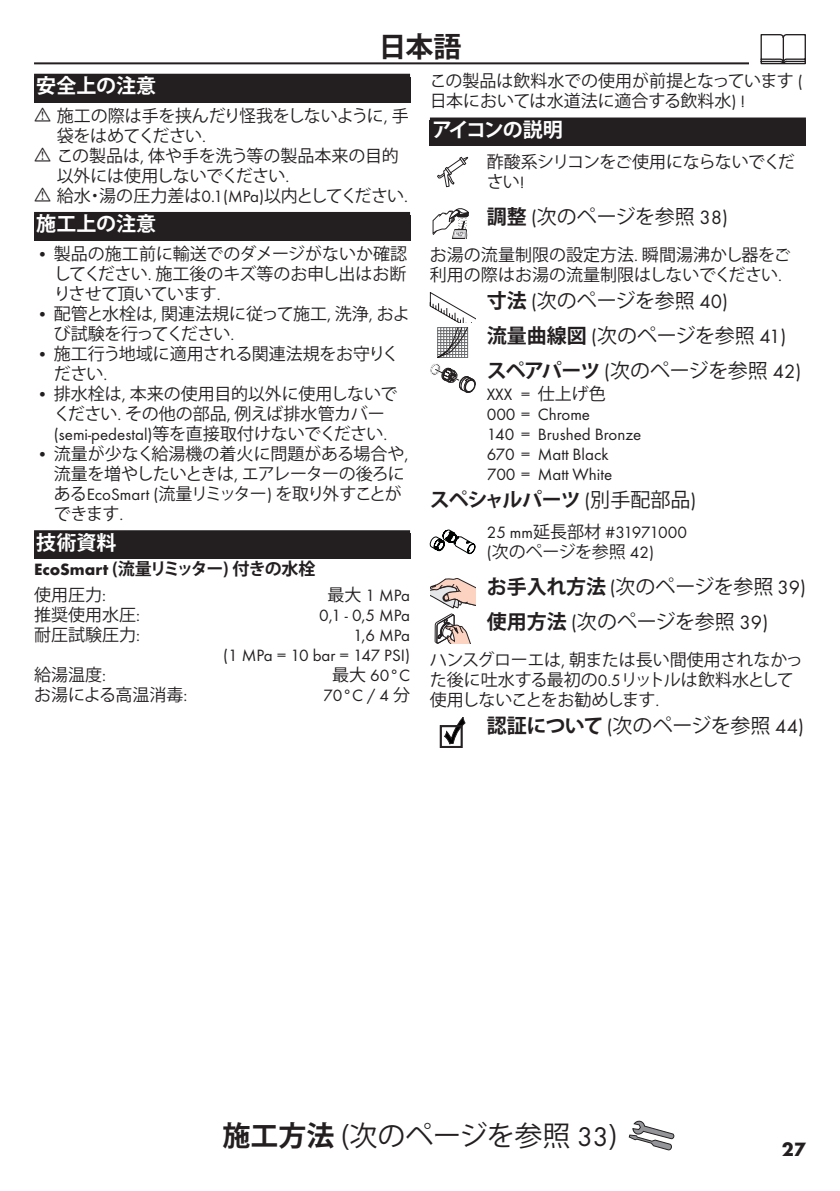
<style>
.page{position:relative;width:840px;height:1191px;background:#fff}
.page>*{position:absolute;margin:0;border:0;box-sizing:border-box;transform-origin:0 0}
.t1{font:28px "Koz Go Pr 6 N";letter-spacing:-.01em;color:#231f20}
.t2{font:700 28px "Koz Go Pr 6 N";color:#231f20}
.t3{font:20px/35.4px "Koz Go Pr 6 N";letter-spacing:-.01em;color:#231f20}
.t4{font:700 20px "Koz Go Pr 6 N";color:#fff}
.t5{font:700 20px "Koz Go Pr 6 N";letter-spacing:-.06em;color:#231f20}
.t6{font:700 20px "Koz Go Pr 6 N";letter-spacing:-.08em;color:#fff}
.t7{font:700 20px "Futura TOT";color:#231f20}
.t8{font:17px/20px "Koz Go Pr 6 N";letter-spacing:-.01em;color:#231f20}
.t9{font:17px/20px "Futura TOT Boo";color:#231f20;text-align:right}
.t10{font:17px/20px "Koz Go Pr 6 N";letter-spacing:-.03em;color:#231f20}
.t11{font:700 17px/25.6px "Koz Go Pr 6 N";letter-spacing:-.075em;color:#231f20}
.t12{font:17px/20px "Koz Go Pr 6 N";letter-spacing:-.04em;color:#231f20}
.t13{font:17px "Futura TOT Boo";letter-spacing:-.04em;color:#231f20}
.s1{font-family:"Futura TOT Boo"}
.s2{font-family:"Koz Go Pr 6 N"}
.s3{font-family:"Futura TOT"}
.s4{font-weight:400}
.s5{font-family:"Futura TOT Boo";font-weight:400}
.s6{font-weight:700}
</style>
<div class="page">
<hr style="left:34px;top:62px;width:771px;height:2px;background:#231f20">
<div style="left:748px;top:34px;width:68px;height:34px;background:#fff"></div>
<svg style="left:760px;top:34px;width:45px;height:30px"></svg>
<svg style="left:628px;top:1120px;width:46px;height:30px"></svg>
<div style="left:34px;top:74px;width:376px;height:28px;background:#231f20"></div>
<div style="left:34px;top:212px;width:376px;height:28px;background:#231f20"></div>
<div style="left:34px;top:533px;width:376px;height:26px;background:#231f20"></div>
<div style="left:34px;top:530px;width:376px;height:28px;background:#231f20"></div>
<div style="left:429px;top:121px;width:376px;height:25px;background:#231f20"></div>
<div style="left:429px;top:117px;width:376px;height:28px;background:#231f20"></div>
<svg style="left:437px;top:157px;width:31px;height:30px"></svg>
<svg style="left:432px;top:208px;width:36px;height:31px"></svg>
<svg style="left:429px;top:292px;width:46px;height:101px"></svg>
<svg style="left:429px;top:529px;width:46px;height:25px"></svg>
<svg style="left:430px;top:578px;width:45px;height:65px"></svg>
<svg style="left:440px;top:717px;width:25px;height:30px"></svg>
<h1 class="t2" style="left:378px;top:30px;width:84px">日本語</h1>
<p class="t4" style="left:36px;top:75px;width:121px">安全上の注意</p>
<p class="t8" style="left:57px;top:106px;width:353px">施工の際は手を挟んだり怪我をしないように<span class="s1">,</span> 手袋をはめてください<span class="s1">.<br></span>この製品は<span class="s1">,</span> 体や手を洗う等の製品本来の目的以外には使用しないでください<span class="s1">.<br></span>給水・湯の圧力差は<span class="s1">0.1(MPa)</span>以内としてください<span class="s1">.</span></p>
<p class="t4" style="left:36px;top:213px;width:121px">施工上の注意</p>
<p class="t8" style="left:54px;top:244px;width:354px;text-align:justify;text-indent:-17px"><span class="s1">•</span> 製品の施工前に輸送でのダメージがないか確認してください<span class="s1">.</span> 施工後のキズ等のお申し出はお断りさせて頂いています<span class="s1">.</span></p>
<p class="t8" style="left:54px;top:304px;width:357px;text-indent:-17px"><span class="s1">•</span> 配管と水栓は<span class="s1">,</span> 関連法規に従って施工<span class="s1">,</span> 洗浄<span class="s1">,</span> および試験を行ってください<span class="s1">.</span></p>
<p class="t8" style="left:54px;top:344px;width:346px;text-indent:-17px"><span class="s1">•</span> 施工行う地域に適用される関連法規をお守りください<span class="s1">.</span></p>
<p class="t8" style="left:37px;top:384px;width:362px;text-align:center"><span class="s1">•</span> 排水栓は<span class="s1">,</span> 本来の使用目的以外に使用しないでください<span class="s1">.</span> その他の部品<span class="s1">,</span> 例えば排水管カバー</p>
<p class="t9" style="left:54px;top:424px;width:335px">(semi-pedestal)<span class="s2">等を直接取付けないでください</span>.</p>
<p class="t10" style="left:54px;top:444px;width:356px;text-indent:-17px"><span class="s1">•</span> 流量が少なく給湯機の着火に問題がある場合や<span class="s1">,</span>流量を増やしたいときは<span class="s1">,</span> エアレーターの後ろにある<span class="s1">EcoSmart (</span>流量リミッター<span class="s1">)</span> を取り外すことができます<span class="s1">.</span></p>
<p class="t4" style="left:36px;top:531px;width:81px">技術資料</p>
<p class="t11" style="left:34px;top:557px;width:283px"><span class="s3">EcoSmart</span> (流量リミッター) 付きの水栓<span class="s4">使用圧力</span><span class="s5">:</span></p>
<p class="t9" style="left:327px;top:585px;width:84px"><span class="s2">最大</span> 1 MPa</p>
<p class="t8" style="left:34px;top:605px;width:107px">推奨使用水圧<span class="s1">:</span></p>
<p class="t9" style="left:319px;top:605px;width:92px">0,1 - 0,5 MPa</p>
<p class="t8" style="left:34px;top:625px;width:107px">耐圧試験圧力<span class="s1">:</span></p>
<p class="t9" style="left:223px;top:625px;width:188px">1,6 MPa<br>(1 MPa = 10 bar = 147 PSI)</p>
<p class="t8" style="left:34px;top:665px;width:73px">給湯温度<span class="s1">:</span></p>
<p class="t9" style="left:332px;top:665px;width:79px"><span class="s2">最大</span> 60°C</p>
<p class="t8" style="left:34px;top:685px;width:155px">お湯による高温消毒<span class="s1">:</span></p>
<p class="t9" style="left:323px;top:685px;width:88px">70°C / 4 <span class="s2">分</span></p>
<p class="t8" style="left:429px;top:71px;width:374px">この製品は飲料水での使用が前提となっています <span class="s1">(</span>日本においては水道法に適合する飲料水<span class="s1">) !</span></p>
<p class="t6" style="left:432px;top:118px;width:132px">アイコンの説明</p>
<p class="t12" style="left:486px;top:152px;width:309px">酢酸系シリコンをご使用にならないでください<span class="s1">!</span></p>
<p class="t3" style="left:486px;top:199px;width:243px"><span class="s6">調整</span> <span class="s1">(</span>次のページを参照 <span class="s1">38)</span></p>
<p class="t8" style="left:429px;top:245px;width:362px">お湯の流量制限の設定方法<span class="s1">.</span> 瞬間湯沸かし器をご利用の際はお湯の流量制限はしないでください<span class="s1">.</span></p>
<p class="t3" style="left:486px;top:283px;width:316px"><span class="s6">寸法</span> <span class="s1">(</span>次のページを参照 <span class="s1">40)<br></span><span class="s6">流量曲線図</span> <span class="s1">(</span>次のページを参照 <span class="s1">41)</span><span class="s6">スペアパーツ</span> <span class="s1">(</span>次のページを参照 <span class="s1">42)</span></p>
<p class="t9" style="left:486px;top:384px;width:156px;text-align:left">XXX = <span class="s2">仕上げ色<br></span>000 = Chrome<br>140 = Brushed Bronze<br>670 = Matt Black<br>700 = Matt White</p>
<p class="t5" style="left:429px;top:488px;width:268px">スペシャルパーツ <span class="s5">(</span><span class="s4">別手配部品</span><span class="s5">)</span></p>
<p class="t13" style="left:486px;top:522px;width:202px">25 mm<span class="s2">延長部材</span> #31971000</p>
<p class="t8" style="left:486px;top:542px;width:169px"><span class="s1">(</span>次のページを参照 <span class="s1">42)</span></p>
<p class="t3" style="left:486px;top:569px;width:320px"><span class="s6">お手入れ方法</span> <span class="s1">(</span>次のページを参照 <span class="s1">39)</span><span class="s6">使用方法</span> <span class="s1">(</span>次のページを参照 <span class="s1">39)</span></p>
<p class="t8" style="left:429px;top:650px;width:374px">ハンスグローエは<span class="s1">,</span> 朝または長い間使用されなかった後に吐水する最初の<span class="s1">0.5</span>リットルは飲料水として使用しないことをお勧めします<span class="s1">.</span></p>
<p class="t3" style="left:486px;top:708px;width:319px"><span class="s6">認証について</span> <span class="s1">(</span>次のページを参照 <span class="s1">44)</span></p>
<h1 class="t1" style="left:222px;top:1119px;width:396px"><span class="s6">施工方法</span> (次のページを参照 <span class="s1">33</span>)</h1>
<p class="t7" style="left:781px;top:1136px;width:25px">27</p>
</div>
